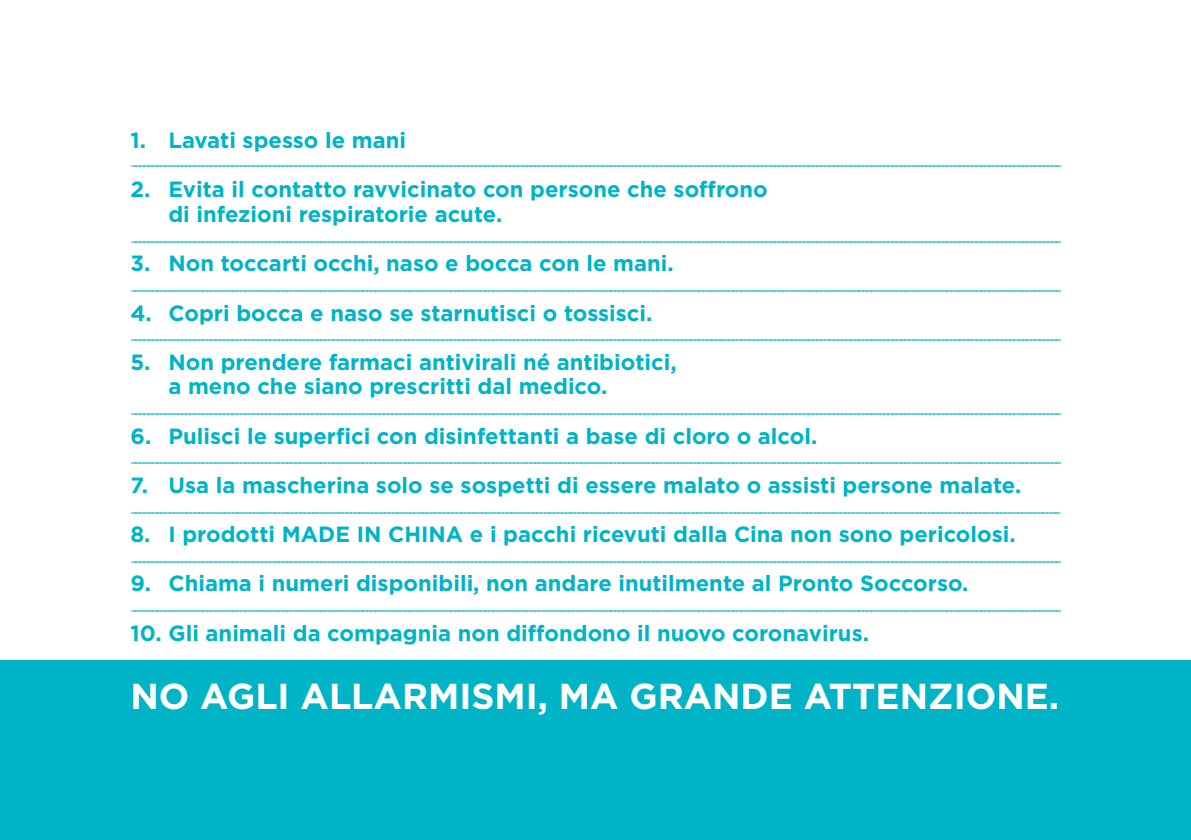
<style>
.page{position:relative;width:1191px;height:840px;background:#fff}
.page>*{position:absolute;margin:0;border:0;box-sizing:border-box;transform-origin:0 0}
.t1{font:700 36px "Gotham";color:#fff}
.t2{font:300 22px "Gill Sans";color:#00b4c8}
.t3{font:700 22px/24.6px "Gotham";color:#00b4c8}
</style>
<div class="page">
<div style="left:0;top:660px;width:1191px;height:179px;background:#00b4c8"></div>
<p class="t3" style="left:130px;top:128px;width:277px">1. Lavati spesso le mani</p>
<p class="t2" style="left:130px;top:146px;width:933px">-----------------------------------------------------------------------------------------------------------------------------------------------------------------------------------------------------------------------------</p>
<p class="t3" style="left:168px;top:177px;width:601px;text-indent:-38px">2. Evita il contatto ravvicinato con persone che soffrono di infezioni respiratorie acute.</p>
<p class="t2" style="left:130px;top:222px;width:933px">-----------------------------------------------------------------------------------------------------------------------------------------------------------------------------------------------------------------------------</p>
<p class="t3" style="left:130px;top:251px;width:545px">3. Non toccarti occhi, naso e bocca con le mani.</p>
<p class="t2" style="left:130px;top:271px;width:933px">-----------------------------------------------------------------------------------------------------------------------------------------------------------------------------------------------------------------------------</p>
<p class="t3" style="left:130px;top:300px;width:523px">4. Copri bocca e naso se starnutisci o tossisci.</p>
<p class="t2" style="left:130px;top:320px;width:933px">-----------------------------------------------------------------------------------------------------------------------------------------------------------------------------------------------------------------------------</p>
<p class="t3" style="left:168px;top:349px;width:510px;text-indent:-38px">5. Non prendere farmaci antivirali né antibiotici, a meno che siano prescritti dal medico.</p>
<p class="t2" style="left:130px;top:394px;width:933px">-----------------------------------------------------------------------------------------------------------------------------------------------------------------------------------------------------------------------------</p>
<p class="t3" style="left:130px;top:423px;width:688px">6. Pulisci le superfici con disinfettanti a base di cloro o alcol.</p>
<p class="t2" style="left:130px;top:443px;width:933px">-----------------------------------------------------------------------------------------------------------------------------------------------------------------------------------------------------------------------------</p>
<p class="t3" style="left:130px;top:472px;width:892px">7. Usa la mascherina solo se sospetti di essere malato o assisti persone malate.</p>
<p class="t2" style="left:130px;top:492px;width:932px">----------------------------------------------------------------------------------------------------------------------------------------------------------------------------------------------------------------------------</p>
<p class="t3" style="left:130px;top:521px;width:169px">8. I prodotti MADE</p>
<p class="t3" style="left:357px;top:521px;width:660px">IN CHINA e i pacchi ricevuti dalla Cina non sono pericolosi.</p>
<p class="t2" style="left:130px;top:542px;width:933px">-----------------------------------------------------------------------------------------------------------------------------------------------------------------------------------------------------------------------------</p>
<p class="t3" style="left:130px;top:571px;width:839px">9. Chiama i numeri disponibili, non andare inutilmente al Pronto Soccorso.</p>
<p class="t2" style="left:130px;top:591px;width:933px">-----------------------------------------------------------------------------------------------------------------------------------------------------------------------------------------------------------------------------</p>
<p class="t3" style="left:130px;top:620px;width:740px">10. Gli animali da compagnia non diffondono il nuovo coronavirus.</p>
<h1 class="t1" style="left:130px;top:672px;width:930px">No agli allarmismi, ma grande attenzione.</h1>
</div>
